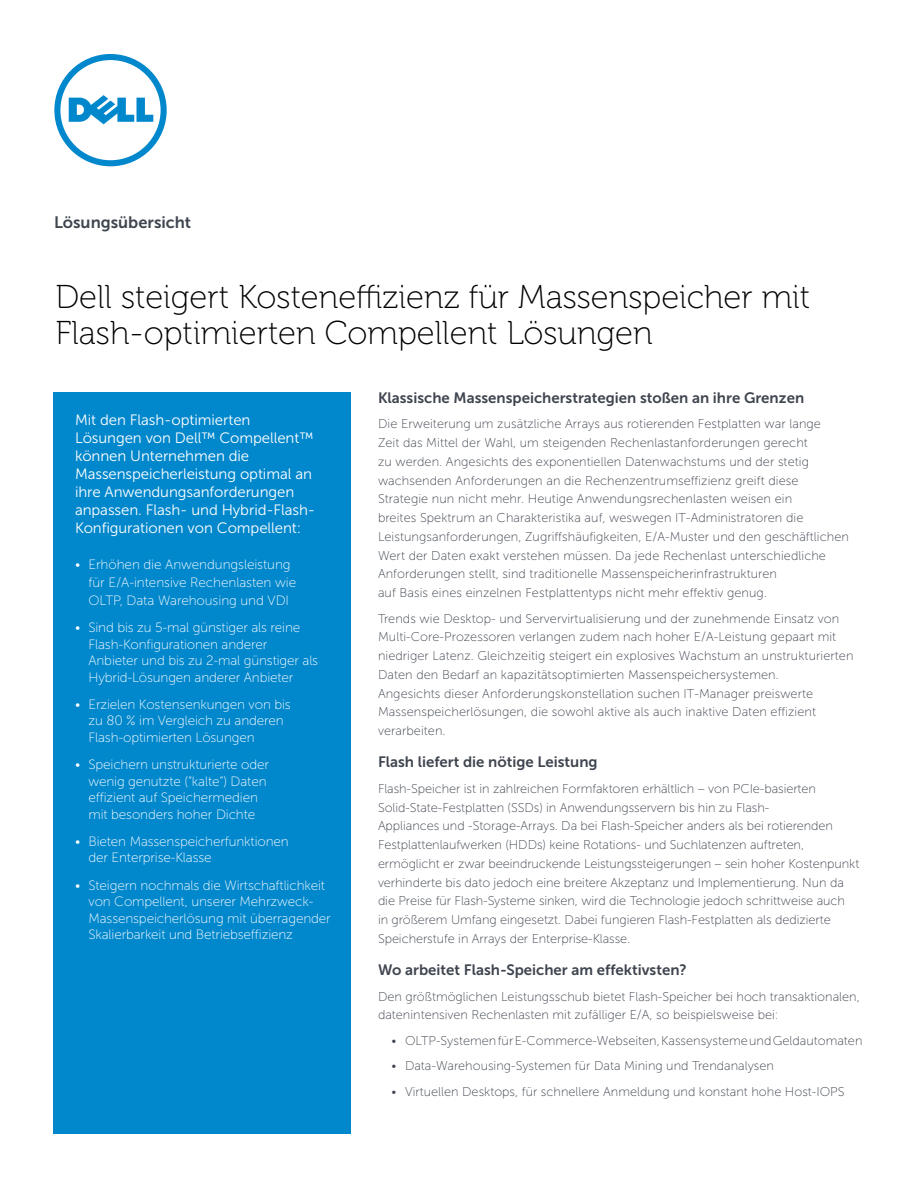
<style>
.page{position:relative;width:918px;height:1188px;background:#fff}
.page>*{position:absolute;margin:0;border:0;box-sizing:border-box;transform-origin:0 0}
.t1{font:33px/36px "Museo For Dell 100";color:#000}
.t2{font:16.5px "Museo Sans For Dell 700";color:#3f454f}
.t3{font:15px/18px "Museo Sans For Dell 300";letter-spacing:-.005em;color:#fff}
.t4{font:15px "Museo Sans For Dell 700";color:#3f454f}
.t5{font:13.5px/16.5px "Museo Sans For Dell 100";letter-spacing:-.01em;color:#fff}
.t6{font:12.75px/18.8px "Museo Sans For Dell 100";letter-spacing:.005em;color:#3f454f}
</style>
<div class="page">
<div style="left:53px;top:392px;width:298px;height:742px;background:#0087cc"></div>
<svg style="left:54px;top:54px;width:113px;height:112px"></svg>
<p class="t2" style="left:54px;top:213px;width:139px">Lösungsübersicht</p>
<h1 class="t1" style="left:56px;top:280px;width:756px">Dell steigert Kosteneffizienz für Massenspeicher mit<br>Flash-optimierten Compellent Lösungen</h1>
<p class="t3" style="left:75px;top:411px;width:242px">Mit den Flash-optimierten<br>Lösungen von Dell™ Compellent™ können Unternehmen die<br>Massenspeicherleistung optimal an ihre Anwendungsanforderungen anpassen. Flash- und Hybrid-Flash-<br>Konfigurationen von Compellent:</p>
<p class="t5" style="left:88px;top:555px;width:209px;line-height:18px;text-indent:-14px">• Erhöhen die Anwendungsleistung für E/A-intensive Rechenlasten wie<br>OLTP, Data Warehousing und VDI</p>
<p class="t5" style="left:88px;top:619px;width:231px;text-indent:-14px">• Sind bis zu 5-mal günstiger als reine Flash-Konfigurationen anderer Anbieter und bis zu 2-mal günstiger als Hybrid-Lösungen anderer Anbieter</p>
<p class="t5" style="left:88px;top:696px;width:204px;text-indent:-14px">• Erzielen Kostensenkungen von bis zu 80 % im Vergleich zu anderen<br>Flash-optimierten Lösungen</p>
<p class="t5" style="left:88px;top:756px;width:182px;text-indent:-14px">• Speichern unstrukturierte oder wenig genutzte (“kalte“) Daten effizient auf Speichermedien mit besonders hoher Dichte</p>
<p class="t5" style="left:88px;top:833px;width:202px;text-indent:-14px">• Bieten Massenspeicherfunktionen der Enterprise-Klasse</p>
<p class="t5" style="left:88px;top:877px;width:244px;text-indent:-14px">• Steigern nochmals die Wirtschaftlichkeit von Compellent, unserer Mehrzweck-Massenspeicherlösung mit überragender Skalierbarkeit und Betriebseffizienz</p>
<p class="t4" style="left:378px;top:389px;width:428px">Klassische Massenspeicherstrategien stoßen an ihre Grenzen</p>
<p class="t6" style="left:378px;top:415px;width:473px">Die Erweiterung um zusätzliche Arrays aus rotierenden Festplatten war lange<br>Zeit das Mittel der Wahl, um steigenden Rechenlastanforderungen gerecht<br>zu werden. Angesichts des exponentiellen Datenwachstums und der stetig wachsenden Anforderungen an die Rechenzentrumseffizienz greift diese Strategie nun nicht mehr. Heutige Anwendungsrechenlasten weisen ein<br>breites Spektrum an Charakteristika auf, weswegen IT-Administratoren die Leistungsanforderungen, Zugriffshäufigkeiten, E/A-Muster und den geschäftlichen Wert der Daten exakt verstehen müssen. Da jede Rechenlast unterschiedliche Anforderungen stellt, sind traditionelle Massenspeicherinfrastrukturen<br>auf Basis eines einzelnen Festplattentyps nicht mehr effektiv genug.</p>
<p class="t6" style="left:378px;top:609px;width:477px">Trends wie Desktop- und Servervirtualisierung und der zunehmende Einsatz von Multi-Core-Prozessoren verlangen zudem nach hoher E/A-Leistung gepaart mit niedriger Latenz. Gleichzeitig steigert ein explosives Wachstum an unstrukturierten Daten den Bedarf an kapazitätsoptimierten Massenspeichersystemen.<br>Angesichts dieser Anforderungskonstellation suchen IT-Manager preiswerte Massenspeicherlösungen, die sowohl aktive als auch inaktive Daten effizient verarbeiten.</p>
<p class="t4" style="left:378px;top:754px;width:221px">Flash liefert die nötige Leistung</p>
<p class="t6" style="left:378px;top:779px;width:483px">Flash-Speicher ist in zahlreichen Formfaktoren erhältlich – von PCIe-basierten Solid-State-Festplatten (SSDs) in Anwendungsservern bis hin zu Flash-<br>Appliances und -Storage-Arrays. Da bei Flash-Speicher anders als bei rotierenden Festplattenlaufwerken (HDDs) keine Rotations- und Suchlatenzen auftreten, ermöglicht er zwar beeindruckende Leistungssteigerungen – sein hoher Kostenpunkt verhinderte bis dato jedoch eine breitere Akzeptanz und Implementierung. Nun da die Preise für Flash-Systeme sinken, wird die Technologie jedoch schrittweise auch<br>in größerem Umfang eingesetzt. Dabei fungieren Flash-Festplatten als dedizierte Speicherstufe in Arrays der Enterprise-Klasse.</p>
<p class="t4" style="left:378px;top:961px;width:310px">Wo arbeitet Flash-Speicher am effektivsten?</p>
<p class="t6" style="left:378px;top:987px;width:483px">Den größtmöglichen Leistungsschub bietet Flash-Speicher bei hoch transaktionalen, datenintensiven Rechenlasten mit zufälliger E/A, so beispielsweise bei:</p>
<p class="t6" style="left:392px;top:1031px;width:472px">• OLTP-Systemen für E-Commerce-Webseiten, Kassensysteme und Geldautomaten</p>
<p class="t6" style="left:392px;top:1057px;width:384px">• Data-Warehousing-Systemen für Data Mining und Trendanalysen</p>
<p class="t6" style="left:392px;top:1082px;width:455px">• Virtuellen Desktops, für schnellere Anmeldung und konstant hohe Host-IOPS</p>
</div>
